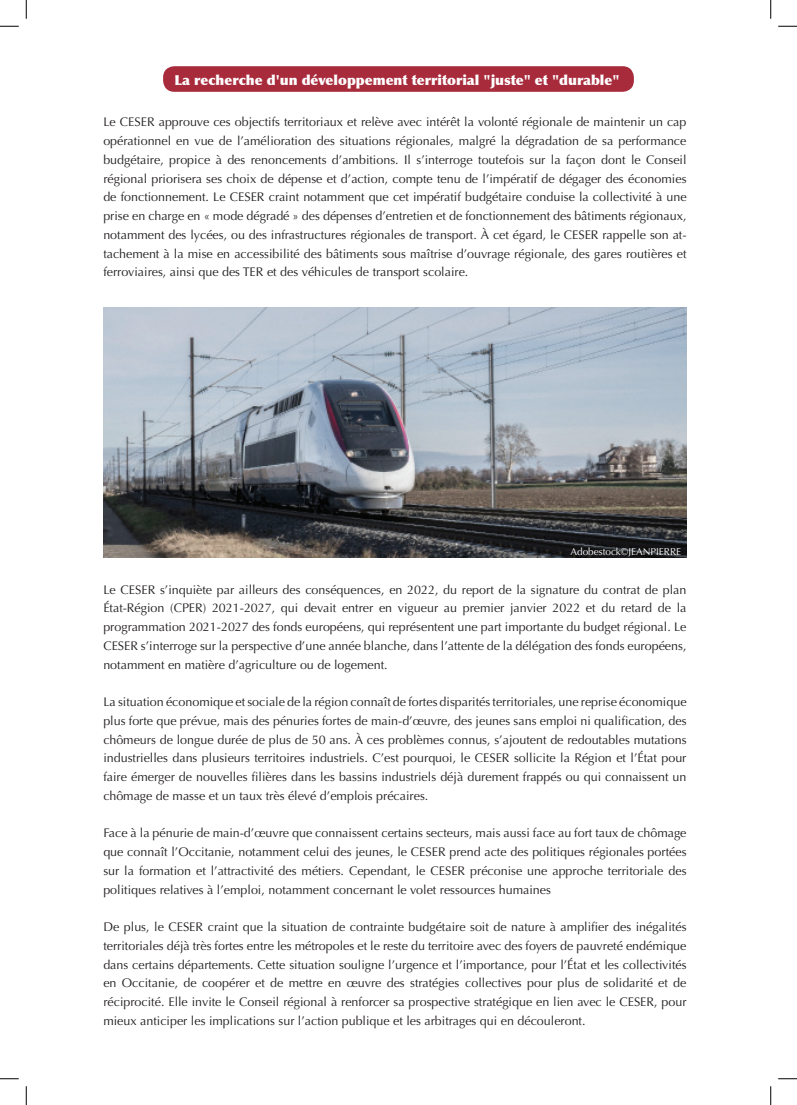
<style>
.page{position:relative;width:797px;height:1105px;background:#fff}
.page>*{position:absolute;margin:0;border:0;box-sizing:border-box;transform-origin:0 0}
.t1{font:900 13.75px "Optima";color:#fff}
.t2{font:12.5px/18.8px "Optima";color:#231f20;text-align:justify}
.t3{font:10px "Optima";color:#fff}
</style>
<div class="page">
<div style="left:163px;top:66px;width:471px;height:26px;background:#a82b3c;border-radius:11px"></div>
<img style="left:103px;top:308px;width:583px;height:249px">
<svg style="left:0;top:25px;width:19px;height:2px"></svg>
<svg style="left:778px;top:25px;width:19px;height:2px"></svg>
<svg style="left:0;top:1078px;width:19px;height:1px"></svg>
<svg style="left:778px;top:1078px;width:19px;height:1px"></svg>
<svg style="left:25px;top:0;width:2px;height:19px"></svg>
<svg style="left:25px;top:1086px;width:2px;height:19px"></svg>
<svg style="left:770px;top:0;width:1px;height:19px"></svg>
<svg style="left:770px;top:1086px;width:1px;height:19px"></svg>
<p class="t1" style="left:174px;top:72px;width:447px">La recherche d'un développement territorial "juste" et "durable"</p>
<p class="t2" style="left:103px;top:113px;width:584px">Le CESER approuve ces objectifs territoriaux et relève avec intérêt la volonté régionale de maintenir un cap opérationnel en vue de l’amélioration des situations régionales, malgré la dégradation de sa performance budgétaire, propice à des renoncements d’ambitions. Il s’interroge toutefois sur la façon dont le Conseil régional priorisera ses choix de dépense et d’action, compte tenu de l’impératif de dégager des économies de fonctionnement. Le CESER craint notamment que cet impératif budgétaire conduise la collectivité à une prise en charge en « mode dégradé » des dépenses d’entretien et de fonctionnement des bâtiments régionaux, notamment des lycées, ou des infrastructures régionales de transport. À cet égard, le CESER rappelle son at&shy;tachement à la mise en accessibilité des bâtiments sous maîtrise d’ouvrage régionale, des gares routières et ferroviaires, ainsi que des TER et des véhicules de transport scolaire.</p>
<p class="t3" style="left:570px;top:545px;width:112px">Adobestock©JEANPIERRE</p>
<p class="t2" style="left:103px;top:580px;width:584px">Le CESER s’inquiète par ailleurs des conséquences, en 2022, du report de la signature du contrat de plan État-Région (CPER) 2021-2027, qui devait entrer en vigueur au premier janvier 2022 et du retard de la programmation 2021-2027 des fonds européens, qui représentent une part importante du budget régional. Le CESER s’interroge sur la perspective d’une année blanche, dans l’attente de la délégation des fonds européens, notamment en matière d’agriculture ou de logement.</p>
<p class="t2" style="left:103px;top:693px;width:584px">La situation économique et sociale de la région connaît de fortes disparités territoriales, une reprise économique plus forte que prévue, mais des pénuries fortes de main-d’œuvre, des jeunes sans emploi ni qualification, des chômeurs de longue durée de plus de 50 ans. À ces problèmes connus, s’ajoutent de redoutables mutations industrielles dans plusieurs territoires industriels. C’est pourquoi, le CESER sollicite la Région et l’État pour faire émerger de nouvelles filières dans les bassins industriels déjà durement frappés ou qui connaissent un chômage de masse et un taux très élevé d’emplois précaires.</p>
<p class="t2" style="left:103px;top:824px;width:584px">Face à la pénurie de main-d’œuvre que connaissent certains secteurs, mais aussi face au fort taux de chômage que connaît l’Occitanie, notamment celui des jeunes, le CESER prend acte des politiques régionales portées sur la formation et l’attractivité des métiers. Cependant, le CESER préconise une approche territoriale des politiques relatives à l’emploi, notamment concernant le volet ressources humaines</p>
<p class="t2" style="left:103px;top:918px;width:584px">De plus, le CESER craint que la situation de contrainte budgétaire soit de nature à amplifier des inégalités territoriales déjà très fortes entre les métropoles et le reste du territoire avec des foyers de pauvreté endémique dans certains départements. Cette situation souligne l’urgence et l’importance, pour l’État et les collectivités en Occitanie, de coopérer et de mettre en œuvre des stratégies collectives pour plus de solidarité et de réciprocité. Elle invite le Conseil régional à renforcer sa prospective stratégique en lien avec le CESER, pour mieux anticiper les implications sur l’action publique et les arbitrages qui en découleront.</p>
</div>
